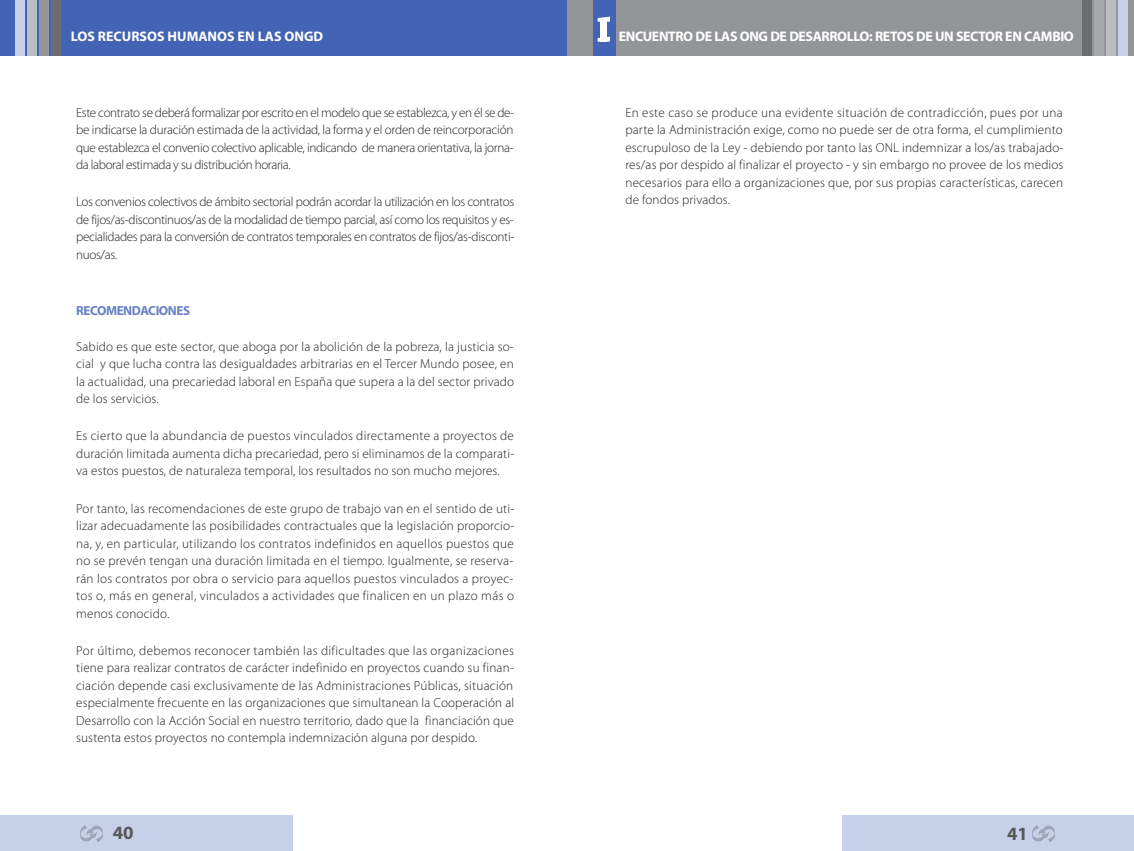
<style>
.page{position:relative;width:1134px;height:851px;background:#fff}
.page>*{position:absolute;margin:0;border:0;box-sizing:border-box;transform-origin:0 0}
.t1{font:700 18.75px "Myriad Pro";color:#57585a}
.t2{font:700 13.88px "Myriad Pro";letter-spacing:-.03em;color:#fff}
.t3{font:700 13.88px "Myriad Pro";color:#fff}
.t4{font:300 13.12px/17.5px "Myriad Pro";letter-spacing:.01em;color:#231f20;text-align:justify}
.t5{font:700 13.12px "Myriad Pro";letter-spacing:-.035em;color:#6982c4}
</style>
<div class="page">
<div style="left:842px;top:814px;width:292px;height:36px;background:#c7d0e9"></div>
<svg style="left:1032px;top:829px;width:19px;height:13px"></svg>
<img style="left:1033px;top:825px;width:22px;height:16px">
<div style="left:567px;top:0;width:567px;height:55px;background:#939598"></div>
<div style="left:593px;top:0;width:22px;height:55px;background:#4363b5"></div>
<div style="left:601px;top:18px;width:6px;height:23px;background:#fff"></div>
<svg style="left:598px;top:37px;width:12px;height:5px"></svg>
<svg style="left:598px;top:17px;width:12px;height:5px"></svg>
<div style="left:1082px;top:0;width:9px;height:55px;background:#6c6d70"></div>
<div style="left:1094px;top:0;width:9px;height:55px;background:#a8a9ad"></div>
<div style="left:1107px;top:0;width:9px;height:55px;background:#bcbdc0"></div>
<div style="left:1118px;top:0;width:9px;height:55px;background:#c7d0e9"></div>
<div style="left:0;top:814px;width:292px;height:36px;background:#c7d0e9"></div>
<img style="left:80px;top:825px;width:22px;height:16px">
<div style="left:0;top:0;width:567px;height:55px;background:#4363b5"></div>
<div style="left:52px;top:0;width:9px;height:55px;background:#6c6d70"></div>
<div style="left:40px;top:0;width:9px;height:55px;background:#939598"></div>
<div style="left:27px;top:0;width:9px;height:55px;background:#bcbdc0"></div>
<div style="left:15px;top:0;width:9px;height:55px;background:#c7d0e9"></div>
<p class="t3" style="left:71px;top:31px;width:254px">LOS RECURSOS HUMANOS EN LAS ONGD</p>
<p class="t4" style="left:76px;top:104px;width:439px">Este contrato se deberá formalizar por escrito en el modelo que se establezca, y en él se de&shy;be indicarse la duración estimada de la actividad, la forma y el orden de reincorporación que establezca el convenio colectivo aplicable, indicando de manera orientativa, la jorna&shy;da laboral estimada y su distribución horaria.</p>
<p class="t4" style="left:76px;top:194px;width:440px">Los convenios colectivos de ámbito sectorial podrán acordar la utilización en los contratos de fijos/as-discontinuos/as de la modalidad de tiempo parcial, así como los requisitos y es&shy;pecialidades para la conversión de contratos temporales en contratos de fijos/as-disconti&shy;nuos/as.</p>
<p class="t5" style="left:76px;top:305px;width:116px">RECOMENDACIONES</p>
<p class="t4" style="left:76px;top:338px;width:439px">Sabido es que este sector, que aboga por la abolición de la pobreza, la justicia so&shy;cial y que lucha contra las desigualdades arbitrarias en el Tercer Mundo posee, en la actualidad, una precariedad laboral en España que supera a la del sector privado de los servicios.</p>
<p class="t4" style="left:76px;top:428px;width:440px">Es cierto que la abundancia de puestos vinculados directamente a proyectos de duración limitada aumenta dicha precariedad, pero si eliminamos de la comparati&shy;va estos puestos, de naturaleza temporal, los resultados no son mucho mejores.</p>
<p class="t4" style="left:76px;top:500px;width:440px">Por tanto, las recomendaciones de este grupo de trabajo van en el sentido de uti&shy;lizar adecuadamente las posibilidades contractuales que la legislación proporcio&shy;na, y, en particular, utilizando los contratos indefinidos en aquellos puestos que no se prevén tengan una duración limitada en el tiempo. Igualmente, se reserva&shy;rán los contratos por obra o servicio para aquellos puestos vinculados a proyec&shy;tos o, más en general, vinculados a actividades que finalicen en un plazo más o menos conocido.</p>
<p class="t4" style="left:76px;top:642px;width:439px">Por último, debemos reconocer también las dificultades que las organizaciones tiene para realizar contratos de carácter indefinido en proyectos cuando su finan&shy;ciación depende casi exclusivamente de las Administraciones Públicas, situación especialmente frecuente en las organizaciones que simultanean la Cooperación al Desarrollo con la Acción Social en nuestro territorio, dado que la financiación que sustenta estos proyectos no contempla indemnización alguna por despido.</p>
<h1 class="t1" style="left:113px;top:825px;width:22px">40</h1>
<p class="t2" style="left:619px;top:31px;width:457px">ENCUENTRO DE LAS ONG DE DESARROLLO: RETOS DE UN SECTOR EN CAMBIO</p>
<p class="t4" style="left:625px;top:104px;width:439px">En este caso se produce una evidente situación de contradicción, pues por una parte la Administración exige, como no puede ser de otra forma, el cumplimiento escrupuloso de la Ley - debiendo por tanto las ONL indemnizar a los/as trabajado&shy;res/as por despido al finalizar el proyecto - y sin embargo no provee de los medios necesarios para ello a organizaciones que, por sus propias características, carecen de fondos privados.</p>
<h1 class="t1" style="left:1007px;top:826px;width:22px">41</h1>
</div>
